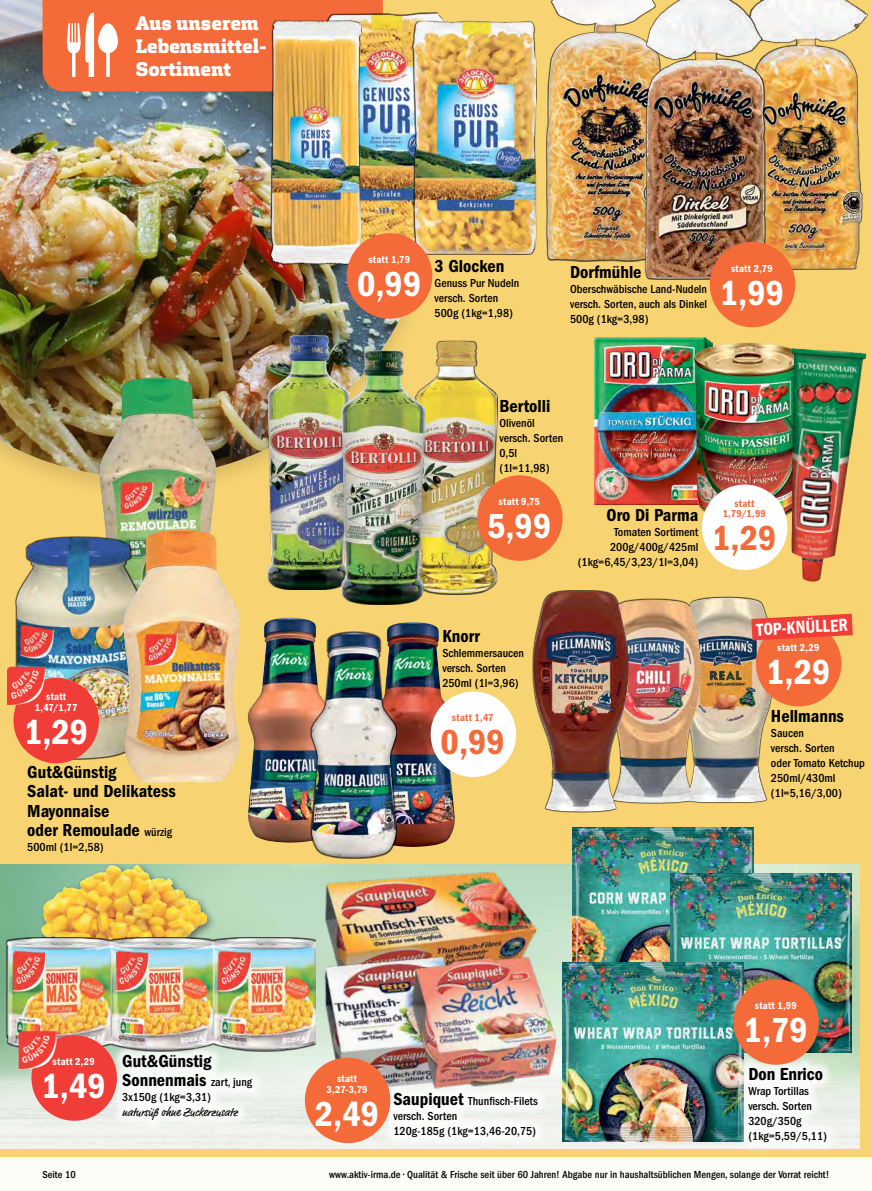
<style>
.page{position:relative;width:872px;height:1191px;background:#f8d371}
.page>*{position:absolute;margin:0;border:0;box-sizing:border-box;transform-origin:0 0}
.t1{font:36px "ITC Franklin Gothic Std Dm Cd";color:#fff}
.t2{font:36px "ITC Franklin Gothic Std Dm Cd";color:#f46a38}
.t3{font:900 19.5px/23.4px "Cargan";color:#fff}
.t4{font:18px/19.5px "ITC Franklin Gothic Std Dm Cd";color:#000}
.t5{font:18px "ITC Franklin Gothic Std Dm Cd";color:#fff;scale:.95 1}
.t6{font:500 condensed 12px/15px "ITC Franklin Gothic Std";color:#000}
.t7{font:12px "Market Pro";color:#000}
.t8{font:500 condensed 10.65px "ITC Franklin Gothic Std";color:#000}
.t9{font:10.5px/10.5px "ITC Franklin Gothic Std Dm Cd";letter-spacing:.025em;color:#fff;text-align:center}
.t10{font:10.5px/10.5px "ITC Franklin Gothic Std Dm Cd";letter-spacing:.025em;color:#f46a38;text-align:center}
.t11{font:500 condensed 10.5px "ITC Franklin Gothic Std";color:#000}
.s1{font-family:"ITC Franklin Gothic Std";font-weight:500;font-stretch:condensed;font-size:12px}
.s2{font-family:"ITC Franklin Gothic Std Dm Cd";font-weight:400;font-stretch:normal;font-size:18px}
</style>
<div class="page">
<hr style="left:871px;top:0;width:1px;height:1191px;background:#fdbea9">
<img style="left:0;top:0;width:430px;height:477px">
<div style="left:0;top:1157px;width:872px;height:34px;background:#fefcf7"></div>
<svg style="left:43px;top:0;width:340px;height:91px;background:#f47344"></svg>
<img style="left:0;top:864px;width:859px;height:284px">
<div style="left:37px;top:860px;width:179px;height:107px;background:#000;opacity:.5"></div>
<img style="left:42px;top:864px;width:164px;height:72px">
<img style="left:415px;top:341px;width:82px;height:253px">
<img style="left:267px;top:336px;width:83px;height:253px">
<img style="left:342px;top:351px;width:82px;height:253px">
<div style="left:477px;top:475px;width:85px;height:86px;background:#f46a38;border-radius:50%"></div>
<img style="left:321px;top:13px;width:123px;height:230px">
<div style="left:412px;top:21px;width:125px;height:234px;background:#000;opacity:.7"></div>
<img style="left:413px;top:22px;width:123px;height:232px">
<div style="left:270px;top:20px;width:92px;height:245px;background:#000;opacity:.7"></div>
<img style="left:271px;top:21px;width:90px;height:242px">
<div style="left:347px;top:233px;width:85px;height:86px;background:#f46a38;border-radius:50%"></div>
<img style="left:594px;top:337px;width:118px;height:167px">
<img style="left:694px;top:343px;width:97px;height:177px">
<img style="left:791px;top:348px;width:75px;height:234px">
<div style="left:702px;top:484px;width:85px;height:86px;background:#fff;border-radius:50%"></div>
<img style="left:99px;top:377px;width:117px;height:159px">
<img style="left:16px;top:537px;width:107px;height:222px">
<img style="left:123px;top:530px;width:117px;height:253px">
<div style="left:13px;top:678px;width:86px;height:85px;background:#f13d37;border-radius:50%"></div>
<img style="left:7px;top:667px;width:38px;height:38px">
<div style="left:110px;top:1042px;width:154px;height:89px;background:#fff;opacity:.8"></div>
<img style="left:7px;top:937px;width:303px;height:113px">
<div style="left:31px;top:1035px;width:86px;height:85px;background:#f13d37;border-radius:50%"></div>
<img style="left:19px;top:1031px;width:38px;height:38px">
<div style="left:381px;top:1080px;width:168px;height:68px;background:#fff"></div>
<img style="left:303px;top:858px;width:244px;height:172px">
<img style="left:310px;top:942px;width:89px;height:164px">
<img style="left:399px;top:941px;width:169px;height:164px">
<div style="left:305px;top:1057px;width:85px;height:86px;background:#f46a38;border-radius:50%"></div>
<img style="left:547px;top:0;width:97px;height:260px">
<img style="left:766px;top:0;width:100px;height:269px">
<div style="left:644px;top:0;width:122px;height:280px;background:#000;opacity:.7"></div>
<img style="left:645px;top:0;width:119px;height:279px">
<div style="left:710px;top:242px;width:85px;height:85px;background:#f46a38;border-radius:50%"></div>
<img style="left:248px;top:617px;width:68px;height:225px">
<img style="left:387px;top:622px;width:68px;height:225px">
<div style="left:310px;top:631px;width:87px;height:227px;background:#000;opacity:.7"></div>
<img style="left:311px;top:632px;width:85px;height:225px">
<div style="left:431px;top:691px;width:85px;height:86px;background:#fff;border-radius:50%"></div>
<img style="left:572px;top:827px;width:181px;height:135px">
<img style="left:670px;top:874px;width:181px;height:178px">
<img style="left:562px;top:962px;width:181px;height:179px">
<div style="left:736px;top:1055px;width:102px;height:98px;background:#fff;opacity:.8"></div>
<div style="left:733px;top:979px;width:86px;height:85px;background:#f46a38;border-radius:50%"></div>
<div style="left:532px;top:590px;width:243px;height:222px;background:#000;opacity:.7"></div>
<img style="left:677px;top:597px;width:97px;height:205px">
<img style="left:628px;top:599px;width:73px;height:204px">
<img style="left:533px;top:591px;width:95px;height:220px">
<div style="left:756px;top:621px;width:85px;height:85px;background:#f46a38;border-radius:50%"></div>
<svg style="left:751px;top:613px;width:101px;height:27px"></svg>
<h2 class="t3" style="left:136px;top:11px;width:132px">Aus unserem<br>Lebensmittel-<br>Sortiment</h2>
<p class="t9" style="left:35px;top:691px;width:44px">statt<br>1,47/1,77</p>
<h1 class="t1" style="left:24px;top:711px;width:66px">1,29</h1>
<h3 class="t4" style="left:27px;top:762px;width:150px">Gut&amp;Günstig<br>Salat- und Delikatess<br>Mayonnaise<br>oder Remoulade <span class="s1">würzig</span></h3>
<p class="t6" style="left:27px;top:840px;width:78px">500ml (1l=2,58)</p>
<p class="t9" style="left:53px;top:1056px;width:44px">statt 2,29</p>
<h1 class="t1" style="left:42px;top:1065px;width:66px">1,49</h1>
<h3 class="t4" style="left:122px;top:1051px;width:131px">Gut&amp;Günstig<br>Sonnenmais <span class="s1">zart, jung</span></h3>
<p class="t6" style="left:122px;top:1089px;width:90px">3x150g (1kg=3,31)</p>
<p class="t7" style="left:122px;top:1104px;width:117px">natursüß ohne Zuckerzusatz</p>
<p class="t9" style="left:368px;top:254px;width:43px">statt 1,79</p>
<h1 class="t1" style="left:357px;top:263px;width:66px">0,99</h1>
<h3 class="t4" style="left:434px;top:256px;width:71px">3 Glocken</h3>
<p class="t6" style="left:434px;top:275px;width:86px">Genuss Pur Nudeln versch. Sorten<br>500g (1kg=1,98)</p>
<h3 class="t4" style="left:570px;top:262px;width:73px">Dorfmühle</h3>
<p class="t6" style="left:570px;top:281px;width:139px;text-align:justify">Oberschwäbische Land-Nudeln versch. Sorten, auch als Dinkel 500g (1kg=3,98)</p>
<p class="t9" style="left:731px;top:263px;width:43px">statt 2,79</p>
<h1 class="t1" style="left:720px;top:272px;width:66px">1,99</h1>
<h3 class="t4" style="left:499px;top:396px;width:52px">Bertolli</h3>
<p class="t6" style="left:499px;top:415px;width:65px">Olivenöl versch. Sorten<br>0,5l (1l=11,98)</p>
<p class="t9" style="left:498px;top:496px;width:43px">statt 9,75</p>
<h1 class="t1" style="left:487px;top:505px;width:66px">5,99</h1>
<h3 class="t4" style="left:606px;top:505px;width:93px">Oro Di Parma</h3>
<p class="t6" style="left:578px;top:524px;width:122px;text-align:right">Tomaten Sortiment<br>200g/400g/425ml (1kg=6,45/3,23/1l=3,04)</p>
<p class="t10" style="left:722px;top:498px;width:45px">statt<br>1,79/1,99</p>
<h1 class="t2" style="left:712px;top:518px;width:66px">1,29</h1>
<h3 class="t4" style="left:442px;top:626px;width:39px">Knorr</h3>
<p class="t6" style="left:442px;top:645px;width:83px">Schlemmersaucen versch. Sorten<br>250ml (1l=3,96)</p>
<p class="t10" style="left:452px;top:712px;width:43px">statt 1,47</p>
<h1 class="t2" style="left:440px;top:722px;width:66px">0,99</h1>
<h3 class="t5" style="left:756px;top:619px;width:98px;rotate:-3deg">TOP-KNÜLLER</h3>
<p class="t9" style="left:777px;top:642px;width:44px">statt 2,29</p>
<h1 class="t1" style="left:766px;top:651px;width:66px">1,29</h1>
<h3 class="t4" style="left:771px;top:706px;width:74px">Hellmanns</h3>
<p class="t6" style="left:771px;top:725px;width:95px">Saucen<br>versch. Sorten<br>oder Tomato Ketchup<br>250ml/430ml (1l=5,16/3,00)</p>
<p class="t9" style="left:326px;top:1073px;width:43px">statt<br>3,27-3,79</p>
<h1 class="t1" style="left:315px;top:1093px;width:66px">2,49</h1>
<p class="t6" style="left:393px;top:1093px;width:146px"><span class="s2">Saupiquet</span> Thunfisch-Filets versch. Sorten<br>120g-185g (1kg=13,46-20,75)</p>
<p class="t9" style="left:755px;top:1000px;width:44px">statt 1,99</p>
<h1 class="t1" style="left:743px;top:1009px;width:66px">1,79</h1>
<h3 class="t4" style="left:748px;top:1064px;width:76px">Don Enrico</h3>
<p class="t6" style="left:748px;top:1083px;width:80px">Wrap Tortillas versch. Sorten<br>320g/350g (1kg=5,59/5,11)</p>
<p class="t11" style="left:43px;top:1168px;width:35px">Seite 10</p>
<p class="t8" style="left:329px;top:1168px;width:502px">www.aktiv-irma.de • Qualität &amp; Frische seit über 60 Jahren! Abgabe nur in haushaltsüblichen Mengen, solange der Vorrat reicht!</p>
</div>
